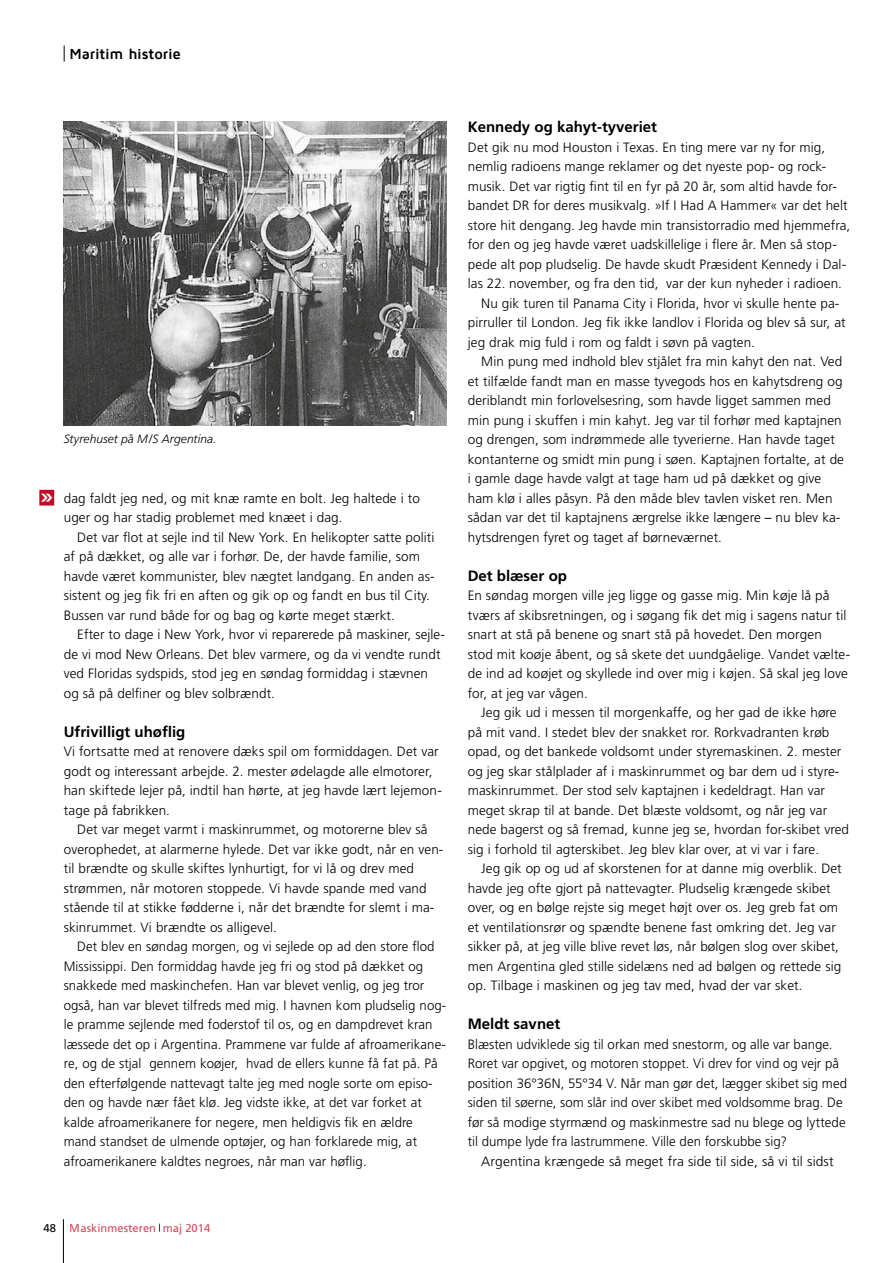
<style>
.page{position:relative;width:893px;height:1263px;background:#fff}
.page>*{position:absolute;margin:0;border:0;box-sizing:border-box;transform-origin:0 0}
.t1{font:700 21px "Maven Pro";color:#fff}
.t2{font:700 15px "Frutiger";color:#000}
.t3{font:700 15px "Maven Pro";letter-spacing:-.01em;color:#000}
.t4{font:300 13.5px/19.5px "Frutiger";letter-spacing:.005em;color:#000}
.t5{font:italic 300 12px "Frutiger";letter-spacing:.005em;color:#000}
.t6{font:11.25px "Frutiger";color:#c10a25}
.s1{font-weight:400}
.s2{color:#000}
</style>
<div class="page">
<hr style="left:63px;top:1219px;width:1px;height:44px;background:#000">
<svg style="left:64px;top:46px;width:1px;height:16px"></svg>
<img style="left:64px;top:122px;width:383px;height:303px">
<div style="left:39px;top:490px;width:15px;height:15px;background:#c10a25"></div>
<p class="t3" style="left:70px;top:46px;width:113px">Maritim historie</p>
<p class="t5" style="left:64px;top:432px;width:154px">Styrehuset på M/S Argentina.</p>
<h1 class="t1" style="left:40px;top:484px;width:15px">»</h1>
<p class="t4" style="left:64px;top:488px;width:358px">dag faldt jeg ned, og mit knæ ramte en bolt. Jeg haltede i to uger og har stadig problemet med knæet i dag.</p>
<p class="t4" style="left:64px;top:527px;width:372px;text-indent:14px">Det var flot at sejle ind til New York. En helikopter satte politi af på dækket, og alle var i forhør. De, der havde familie, som havde været kommunister, blev nægtet landgang. En anden as&shy;sistent og jeg fik fri en aften og gik op og fandt en bus til City.<br>Bussen var rund både for og bag og kørte meget stærkt.</p>
<p class="t4" style="left:64px;top:625px;width:383px;text-indent:14px">Efter to dage i New York, hvor vi reparerede på maskiner, sejle&shy;de vi mod New Orleans. Det blev varmere, og da vi vendte rundt ved Floridas sydspids, stod jeg en søndag formiddag i stævnen og så på delfiner og blev solbrændt.</p>
<p class="t2" style="left:64px;top:722px;width:123px">Ufrivilligt uhøflig</p>
<p class="t4" style="left:64px;top:742px;width:380px">Vi fortsatte med at renovere dæks spil om formiddagen. Det var godt og interessant arbejde. 2. mester ødelagde alle elmotorer, han skiftede lejer på, indtil han hørte, at jeg havde lært lejemon&shy;tage på fabrikken.</p>
<p class="t4" style="left:64px;top:820px;width:381px;text-indent:14px">Det var meget varmt i maskinrummet, og motorerne blev så overophedet, at alarmerne hylede. Det var ikke godt, når en ven&shy;til brændte og skulle skiftes lynhurtigt, for vi lå og drev med strømmen, når motoren stoppede. Vi havde spande med vand stående til at stikke fødderne i, når det brændte for slemt i ma&shy;skinrummet. Vi brændte os alligevel.</p>
<p class="t4" style="left:64px;top:937px;width:384px;text-indent:14px">Det blev en søndag morgen, og vi sejlede op ad den store flod Mississippi. Den formiddag havde jeg fri og stod på dækket og snakkede med maskinchefen. Han var blevet venlig, og jeg tror også, han var blevet tilfreds med mig. I havnen kom pludselig nog&shy;le pramme sejlende med foderstof til os, og en dampdrevet kran læssede det op i Argentina. Prammene var fulde af afroamerikane&shy;re, og de stjal gennem koøjer, hvad de ellers kunne få fat på. På den efterfølgende nattevagt talte jeg med nogle sorte om episo&shy;den og havde nær fået klø. Jeg vidste ikke, at det var forket at kalde afroamerikanere for negere, men heldigvis fik en ældre mand standset de ulmende optøjer, og han forklarede mig, at afroamerikanere kaldtes negroes, når man var høflig.</p>
<p class="t2" style="left:468px;top:118px;width:191px">Kennedy og kahyt-tyveriet</p>
<p class="t4" style="left:468px;top:137px;width:359px">Det gik nu mod Houston i Texas. En ting mere var ny for mig,</p>
<p class="t4" style="left:468px;top:157px;width:359px">nemlig radioens mange reklamer og det nyeste pop- og rock-</p>
<p class="t4" style="left:468px;top:176px;width:371px">musik. Det var rigtig fint til en fyr på 20 år, som altid havde for-</p>
<p class="t4" style="left:468px;top:196px;width:381px">bandet DR for deres musikvalg. »If I Had A Hammer« var det helt</p>
<p class="t4" style="left:468px;top:215px;width:384px">store hit dengang. Jeg havde min transistorradio med hjemmefra,</p>
<p class="t4" style="left:468px;top:235px;width:371px">for den og jeg havde været uadskillelige i flere år. Men så stop-</p>
<p class="t4" style="left:468px;top:254px;width:380px">pede alt pop pludselig. De havde skudt Præsident Kennedy i Dal-</p>
<p class="t4" style="left:468px;top:274px;width:376px">las 22. november, og fra den tid, var der kun nyheder i radioen.</p>
<p class="t4" style="left:481px;top:293px;width:360px">Nu gik turen til Panama City i Florida, hvor vi skulle hente pa-</p>
<p class="t4" style="left:468px;top:313px;width:379px">pirruller til London. Jeg fik ikke landlov i Florida og blev så sur, at</p>
<p class="t4" style="left:468px;top:332px;width:289px">jeg drak mig fuld i rom og faldt i søvn på vagten.</p>
<p class="t4" style="left:481px;top:352px;width:362px">Min pung med indhold blev stjålet fra min kahyt den nat. Ved</p>
<p class="t4" style="left:468px;top:371px;width:376px">et tilfælde fandt man en masse tyvegods hos en kahytsdreng og</p>
<p class="t4" style="left:468px;top:391px;width:365px">deriblandt min forlovelsesring, som havde ligget sammen med</p>
<p class="t4" style="left:468px;top:410px;width:375px">min pung i skuffen i min kahyt. Jeg var til forhør med kaptajnen</p>
<p class="t4" style="left:468px;top:430px;width:368px">og drengen, som indrømmede alle tyverierne. Han havde taget</p>
<p class="t4" style="left:468px;top:449px;width:378px">kontanterne og smidt min pung i søen. Kaptajnen fortalte, at de</p>
<p class="t4" style="left:468px;top:469px;width:355px">i gamle dage havde valgt at tage ham ud på dækket og give</p>
<p class="t4" style="left:468px;top:488px;width:366px">ham klø i alles påsyn. På den måde blev tavlen visket ren. Men</p>
<p class="t4" style="left:468px;top:508px;width:374px">sådan var det til kaptajnens ærgrelse ikke længere <span class="s1">–</span> nu blev ka-</p>
<p class="t4" style="left:468px;top:527px;width:256px">hytsdrengen fyret og taget af børneværnet.</p>
<p class="t2" style="left:468px;top:566px;width:101px">Det blæser op</p>
<p class="t4" style="left:468px;top:586px;width:384px">En søndag morgen ville jeg ligge og gasse mig. Min køje lå på tværs af skibsretningen, og i søgang fik det mig i sagens natur til snart at stå på benene og snart stå på hovedet. Den morgen stod mit koøje åbent, og så skete det uundgåelige. Vandet vælte&shy;de ind ad koøjet og skyllede ind over mig i køjen. Så skal jeg love for, at jeg var vågen.</p>
<p class="t4" style="left:468px;top:703px;width:383px;text-indent:14px">Jeg gik ud i messen til morgenkaffe, og her gad de ikke høre på mit vand. I stedet blev der snakket ror. Rorkvadranten krøb opad, og det bankede voldsomt under styremaskinen. 2. mester og jeg skar stålplader af i maskinrummet og bar dem ud i styre&shy;maskinrummet. Der stod selv kaptajnen i kedeldragt. Han var meget skrap til at bande. Det blæste voldsomt, og når jeg var nede bagerst og så fremad, kunne jeg se, hvordan for-skibet vred sig i forhold til agterskibet. Jeg blev klar over, at vi var i fare.</p>
<p class="t4" style="left:468px;top:859px;width:375px;text-indent:14px">Jeg gik op og ud af skorstenen for at danne mig overblik. Det havde jeg ofte gjort på nattevagter. Pludselig krængede skibet over, og en bølge rejste sig meget højt over os. Jeg greb fat om et ventilationsrør og spændte benene fast omkring det. Jeg var sikker på, at jeg ville blive revet løs, når bølgen slog over skibet, men Argentina gled stille sidelæns ned ad bølgen og rettede sig op. Tilbage i maskinen og jeg tav med, hvad der var sket.</p>
<p class="t2" style="left:468px;top:1015px;width:94px">Meldt savnet</p>
<p class="t4" style="left:468px;top:1034px;width:381px">Blæsten udviklede sig til orkan med snestorm, og alle var bange.<br>Roret var opgivet, og motoren stoppet. Vi drev for vind og vejr på position 36°36N, 55°34 V. Når man gør det, lægger skibet sig med siden til søerne, som slår ind over skibet med voldsomme brag. De før så modige styrmænd og maskinmestre sad nu blege og lyttede til dumpe lyde fra lastrummene. Ville den forskubbe sig?</p>
<p class="t4" style="left:481px;top:1151px;width:354px">Argentina krængede så meget fra side til side, så vi til sidst</p>
<p class="t6" style="left:44px;top:1221px;width:168px"><span class="s2">48</span> Maskinmesteren maj 2014</p>
</div>
